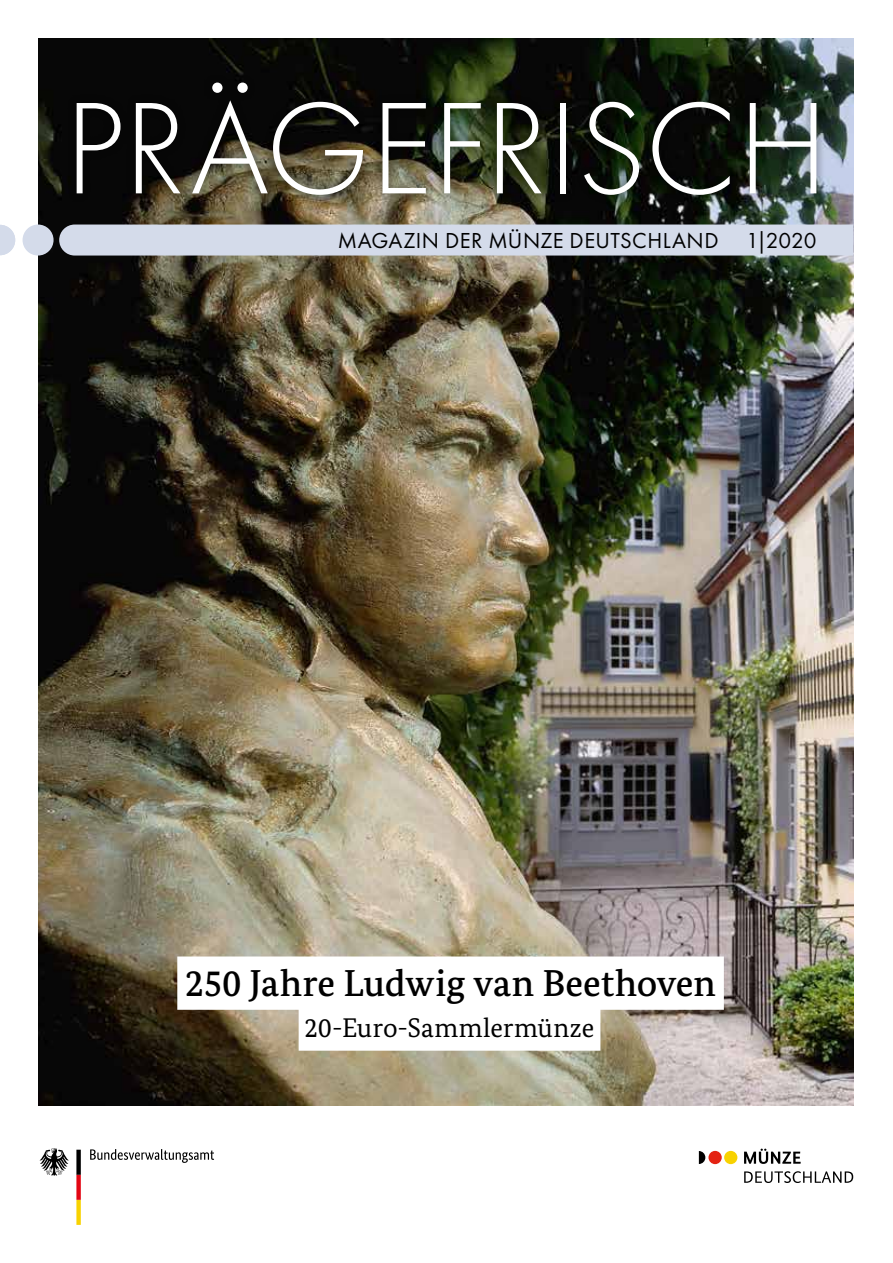
<style>
.page{position:relative;width:893px;height:1263px;background:#fff}
.page>*{position:absolute;margin:0;border:0;box-sizing:border-box;transform-origin:0 0}
.t1{font:300 135.45px "Futura PT";letter-spacing:-.01em;color:#fff}
.t2{font:500 37.5px "Bundes Serif";color:#000}
.t3{font:27px "Bundes Serif";letter-spacing:.005em;color:#000}
.t4{font:22.5px "Futura PT";letter-spacing:.02em;color:#000}
</style>
<div class="page">
<img style="left:38px;top:38px;width:815px;height:1068px">
<div style="left:67px;top:74px;width:759px;height:131px;background:#000;opacity:.5"></div>
<svg style="left:90px;top:1149px;width:124px;height:14px"></svg>
<svg style="left:40px;top:1148px;width:29px;height:28px"></svg>
<svg style="left:76px;top:1150px;width:5px;height:75px"></svg>
<svg style="left:744px;top:1171px;width:109px;height:12px"></svg>
<svg style="left:744px;top:1148px;width:57px;height:16px"></svg>
<svg style="left:699px;top:1151px;width:6px;height:13px"></svg>
<div style="left:708px;top:1151px;width:14px;height:13px;background:#e42313;border-radius:50%"></div>
<div style="left:724px;top:1151px;width:13px;height:13px;background:#f8d200;border-radius:50%"></div>
<svg style="left:0;top:225px;width:15px;height:30px"></svg>
<div style="left:23px;top:225px;width:31px;height:31px;background:#d4dbea;border-radius:50%"></div>
<div style="left:59px;top:225px;width:794px;height:31px;background:#d4dbea"></div>
<div style="left:177px;top:956px;width:547px;height:54px;background:#fff"></div>
<div style="left:299px;top:997px;width:301px;height:54px;background:#fff"></div>
<h1 class="t1" style="left:64px;top:71px;width:766px">PRÄGEFRISCH</h1>
<p class="t4" style="left:338px;top:227px;width:480px">MAGAZIN DER MÜNZE DEUTSCHLAND 1|2020</p>
<h2 class="t2" style="left:185px;top:960px;width:532px">250 Jahre Ludwig van Beethoven</h2>
<p class="t3" style="left:305px;top:1011px;width:291px">20-Euro-Sammlermünze</p>
</div>
